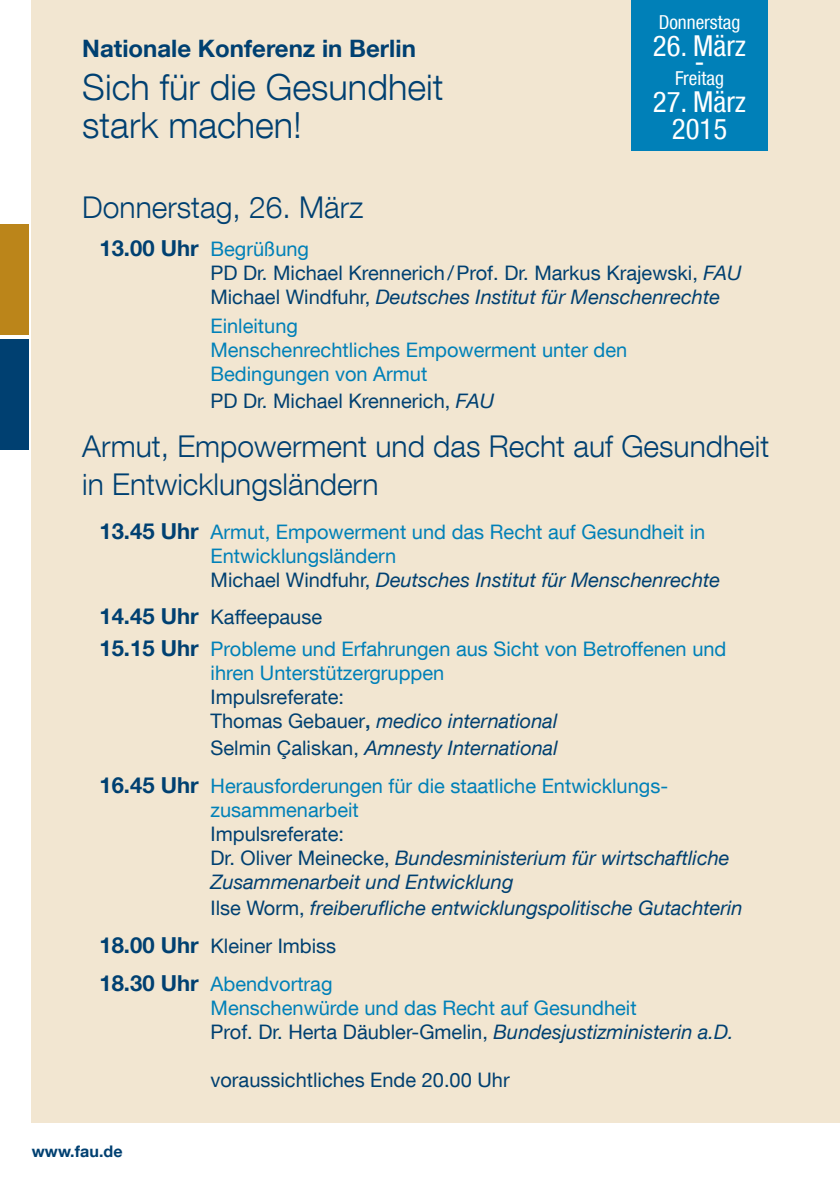
<style>
.page{position:relative;width:840px;height:1191px;background:#fff}
.page>*{position:absolute;margin:0;border:0;box-sizing:border-box;transform-origin:0 0}
.t1{font:300 36px/38px "Helvetica Neue LT Com";color:#004071}
.t2{font:300 30px/38px "Helvetica Neue LT Com";color:#004071}
.t3{font:condensed 28.8px/27.2px "Helvetica Neue LT Com";color:#fff;text-align:center}
.t4{font:700 24px "Helvetica Neue LT Com";color:#004071}
.t5{font:20px/24px "Helvetica Neue LT Com";color:#0080b8}
.t6{font:20px/24px "Helvetica Neue LT Com";color:#004071}
.t7{font:italic 20px/24px "Helvetica Neue LT Com";color:#004071}
.t8{font:condensed 19.2px "Helvetica Neue LT Com";color:#fff}
.t9{font:700 16px "Helvetica Neue LT Com";letter-spacing:.005em;color:#004071}
.s1{font-weight:700;font-size:22px}
.s2{color:#0080b8}
.s3{font-style:italic}
.s4{font-weight:700;font-size:22px;color:#004071}
.s5{color:#004071}
.s6{font-style:italic;color:#004071}
.s7{font-weight:500}
.s8{font-style:normal}
.s9{font-weight:700;font-style:normal;font-size:22px}
.s10{font-style:normal;color:#0080b8}
</style>
<div class="page">
<div style="left:0;top:337px;width:28px;height:112px;background:#004071"></div>
<div style="left:0;top:225px;width:28px;height:112px;background:#bb851a"></div>
<div style="left:32px;top:449px;width:807px;height:674px;background:#f2e6d1"></div>
<div style="left:32px;top:225px;width:807px;height:224px;background:#f2e6d1"></div>
<div style="left:32px;top:0;width:807px;height:225px;background:#f2e6d1"></div>
<hr style="left:0;top:335px;width:30px;height:3px;background:#fff">
<div style="left:631px;top:0;width:136px;height:151px;background:#0080b8"></div>
<p class="t4" style="left:82px;top:33px;width:335px">Nationale Konferenz in Berlin</p>
<h1 class="t1" style="left:82px;top:67px;width:362px">Sich für die Gesundheit stark machen!</h1>
<p class="t8" style="left:658px;top:11px;width:83px">Donnerstag</p>
<h3 class="t3" style="left:652px;top:32px;width:95px">26. März</h3>
<h3 class="t3" style="left:694px;top:48px;width:12px">-</h3>
<p class="t8" style="left:674px;top:67px;width:50px">Freitag</p>
<h3 class="t3" style="left:652px;top:88px;width:95px">27. März<br>2015</h3>
<h2 class="t2" style="left:82px;top:188px;width:282px">Donnerstag, 26. März</h2>
<p class="t6" style="left:210px;top:236px;width:532px;text-indent:-111px"><span class="s1">13.00 Uhr</span> <span class="s2">Begrüßung<br></span>PD Dr. Michael Krennerich/Prof. Dr. Markus Krajewski, <span class="s3">FAU<br></span>Michael Windfuhr, <span class="s3">Deutsches Institut für Menschenrechte</span></p>
<p class="t5" style="left:210px;top:314px;width:418px">Einleitung<br>Menschenrechtliches Empowerment unter den<br>Bedingungen von Armut</p>
<p class="t6" style="left:210px;top:388px;width:285px">PD Dr. Michael Krennerich, <span class="s3">FAU</span></p>
<h2 class="t2" style="left:82px;top:427px;width:688px">Armut, Empowerment und das Recht auf Gesundheit in Entwicklungsländern</h2>
<p class="t5" style="left:210px;top:519px;width:511px;text-indent:-111px"><span class="s4">13.45 Uhr</span> Armut, Empowerment und das Recht auf Gesundheit in<br>Entwicklungsländern<br><span class="s5">Michael Windfuhr,</span> <span class="s6">Deutsches Institut für Menschenrechte</span></p>
<p class="t5" style="left:99px;top:601px;width:628px;line-height:32px"><span class="s4">14.45 Uhr</span> <span class="s5">Kaffeepause<br></span><span class="s4">15.15 Uhr</span> Probleme und Erfahrungen aus Sicht von Betroffenen und</p>
<p class="t5" style="left:210px;top:661px;width:235px">ihren Unterstützergruppen</p>
<p class="t6" style="left:210px;top:685px;width:348px">Impulsreferate:<br>Thomas Gebauer<span class="s7">,</span> <span class="s3">medico international</span></p>
<p class="t5" style="left:99px;top:728px;width:570px;line-height:37.8px;text-align:center"><span class="s5">Selmin Çaliskan,</span> <span class="s6">Amnesty International<br></span><span class="s4">16.45 Uhr</span> Herausforderungen für die staatliche Entwicklungs-</p>
<p class="t5" style="left:210px;top:797px;width:150px">zusammenarbeit</p>
<p class="t7" style="left:210px;top:821px;width:520px"><span class="s8">Impulsreferate:<br>Dr. Oliver Meinecke,</span> Bundesministerium für wirtschaftliche<br>Zusammenarbeit und Entwicklung</p>
<p class="t7" style="left:99px;top:888px;width:644px;line-height:37.8px;text-indent:111px"><span class="s8">Ilse Worm,</span> freiberufliche entwicklungspolitische Gutachterin<br><span class="s9">18.00 Uhr</span> <span class="s8">Kleiner Imbiss<br></span><span class="s9">18.30 Uhr</span> <span class="s10">Abendvortrag</span></p>
<p class="t5" style="left:210px;top:995px;width:524px">Menschenwürde und das Recht auf Gesundheit<br><span class="s5">Prof. Dr. Herta Däubler-Gmelin,</span> <span class="s6">Bundesjustizministerin a.D.</span></p>
<p class="t6" style="left:210px;top:1067px;width:300px">voraussichtliches Ende 20.00 Uhr</p>
<p class="t9" style="left:32px;top:1141px;width:92px">www.fau.de</p>
</div>
